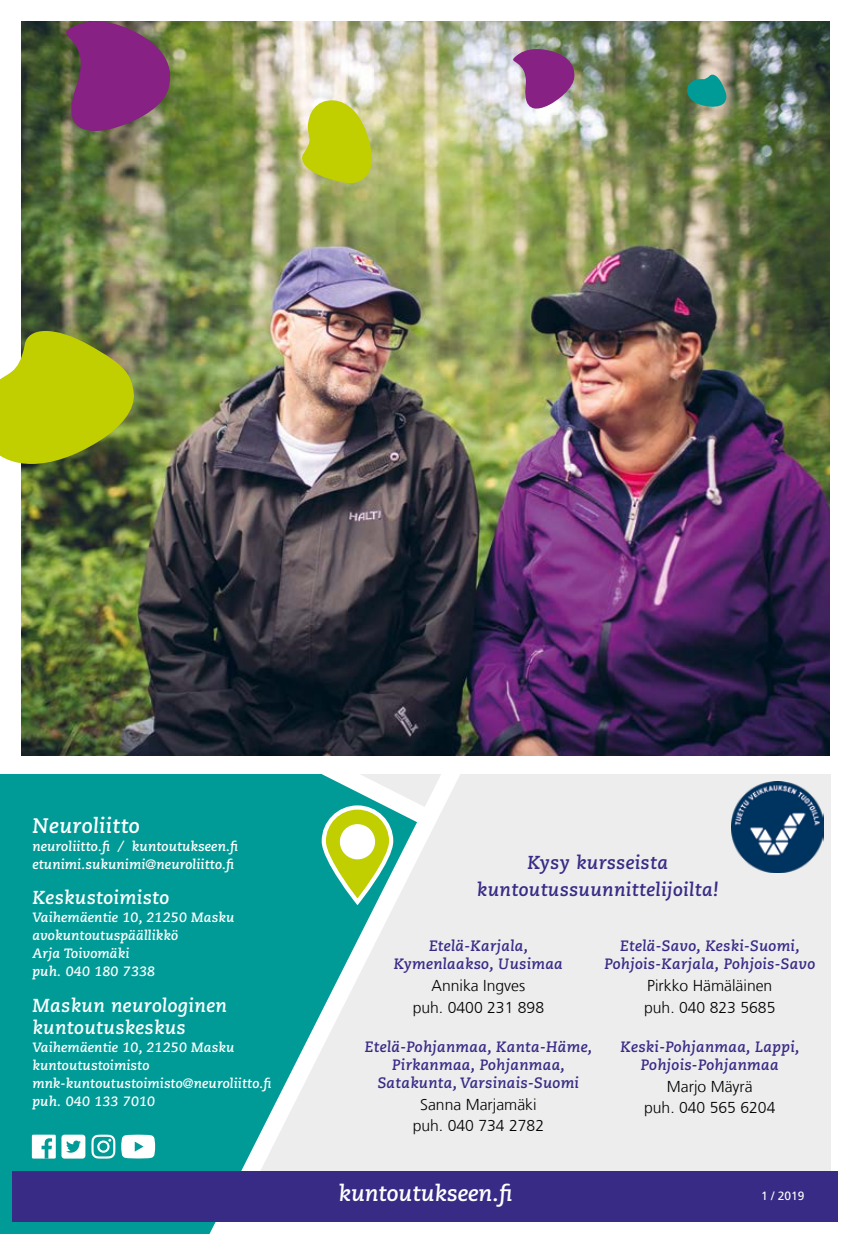
<style>
.page{position:relative;width:851px;height:1234px;background:#fff}
.page>*{position:absolute;margin:0;border:0;box-sizing:border-box;transform-origin:0 0}
.t1{font:italic 700 22.5px "Caecilia LT Std";color:#fff}
.t2{font:italic 700 21px "Caecilia LT Std";letter-spacing:.02em;color:#fff}
.t3{font:italic 700 18.75px/22.5px "Caecilia LT Std";letter-spacing:.02em;color:#fff}
.t4{font:italic 700 18.75px/27px "Caecilia LT Std";letter-spacing:.02em;color:#372b86;text-align:center}
.t5{font:300 15.75px/21.8px "Frutiger LT Com";color:#000;text-align:center}
.t6{font:italic 700 15px/18px "Caecilia LT Std";letter-spacing:.02em;color:#372b86;text-align:center}
.t7{font:italic 700 13.5px/18px "Caecilia LT Std";letter-spacing:.01em;color:#fff}
.t8{font:12px "Frutiger LT Std";color:#fff}
</style>
<div class="page">
<svg style="left:829px;top:424px;width:1px;height:96px"></svg>
<div style="left:22px;top:767px;width:808px;height:444px;background:#ededed"></div>
<img style="left:21px;top:21px;width:808px;height:735px">
<svg style="left:0;top:331px;width:135px;height:133px;background:#b0bb1a"></svg>
<svg style="left:301px;top:99px;width:72px;height:86px;background:#c6ce33"></svg>
<svg style="left:685px;top:74px;width:42px;height:33px"></svg>
<svg style="left:66px;top:21px;width:105px;height:114px;background:#7f3b73"></svg>
<svg style="left:513px;top:45px;width:61px;height:68px;background:#a0669c"></svg>
<div style="left:0;top:773px;width:209px;height:460px;background:#009b97"></div>
<svg style="left:209px;top:773px;width:255px;height:460px"></svg>
<div style="left:0;top:756px;width:850px;height:17px;background:#fff"></div>
<div style="left:13px;top:1170px;width:825px;height:51px;background:#372b86"></div>
<img style="left:731px;top:781px;width:92px;height:91px">
<div style="left:32px;top:1134px;width:24px;height:24px;background:#fff"></div>
<svg style="left:42px;top:1138px;width:10px;height:20px"></svg>
<svg style="left:91px;top:1134px;width:24px;height:24px"></svg>
<svg style="left:61px;top:1134px;width:24px;height:24px"></svg>
<svg style="left:121px;top:1134px;width:34px;height:24px"></svg>
<h2 class="t2" style="left:32px;top:813px;width:109px">Neuroliitto</h2>
<p class="t7" style="left:32px;top:837px;width:209px">neuroliitto.fi / kuntoutukseen.fi etunimi.sukunimi@neuroliitto.fi</p>
<h3 class="t3" style="left:32px;top:886px;width:138px">Keskustoimisto</h3>
<p class="t7" style="left:32px;top:908px;width:203px">Vaihemäentie 10, 21250 Masku avokuntoutuspäällikkö<br>Arja Toivomäki<br>puh. 040 180 7338</p>
<h3 class="t3" style="left:32px;top:994px;width:196px">Maskun neurologinen kuntoutuskeskus</h3>
<p class="t7" style="left:32px;top:1038px;width:242px">Vaihemäentie 10, 21250 Masku kuntoutustoimisto mnk-kuntoutustoimisto@neuroliitto.fi puh. 040 133 7010</p>
<h3 class="t4" style="left:477px;top:849px;width:243px">Kysy kursseista kuntoutussuunnittelijoilta!</h3>
<p class="t6" style="left:394px;top:936px;width:170px">Etelä-Karjala,<br>Kymenlaakso, Uusimaa</p>
<p class="t5" style="left:412px;top:974px;width:133px">Annika Ingves<br>puh. 0400 231 898</p>
<p class="t6" style="left:365px;top:1037px;width:229px">Etelä-Pohjanmaa, Kanta-Häme,<br>Pirkanmaa, Pohjanmaa,<br>Satakunta, Varsinais-Suomi</p>
<p class="t5" style="left:412px;top:1093px;width:133px">Sanna Marjamäki puh. 040 734 2782</p>
<p class="t6" style="left:604px;top:936px;width:212px">Etelä-Savo, Keski-Suomi,<br>Pohjois-Karjala, Pohjois-Savo</p>
<p class="t5" style="left:644px;top:974px;width:133px;text-align:left">Pirkko Hämäläinen puh. 040 823 5685</p>
<p class="t6" style="left:620px;top:1037px;width:180px">Keski-Pohjanmaa, Lappi,<br>Pohjois-Pohjanmaa</p>
<p class="t5" style="left:644px;top:1075px;width:133px">Marjo Mäyrä<br>puh. 040 565 6204</p>
<h1 class="t1" style="left:338px;top:1180px;width:178px">kuntoutukseen.fi</h1>
<p class="t8" style="left:761px;top:1188px;width:45px">1 / 2019</p>
</div>
